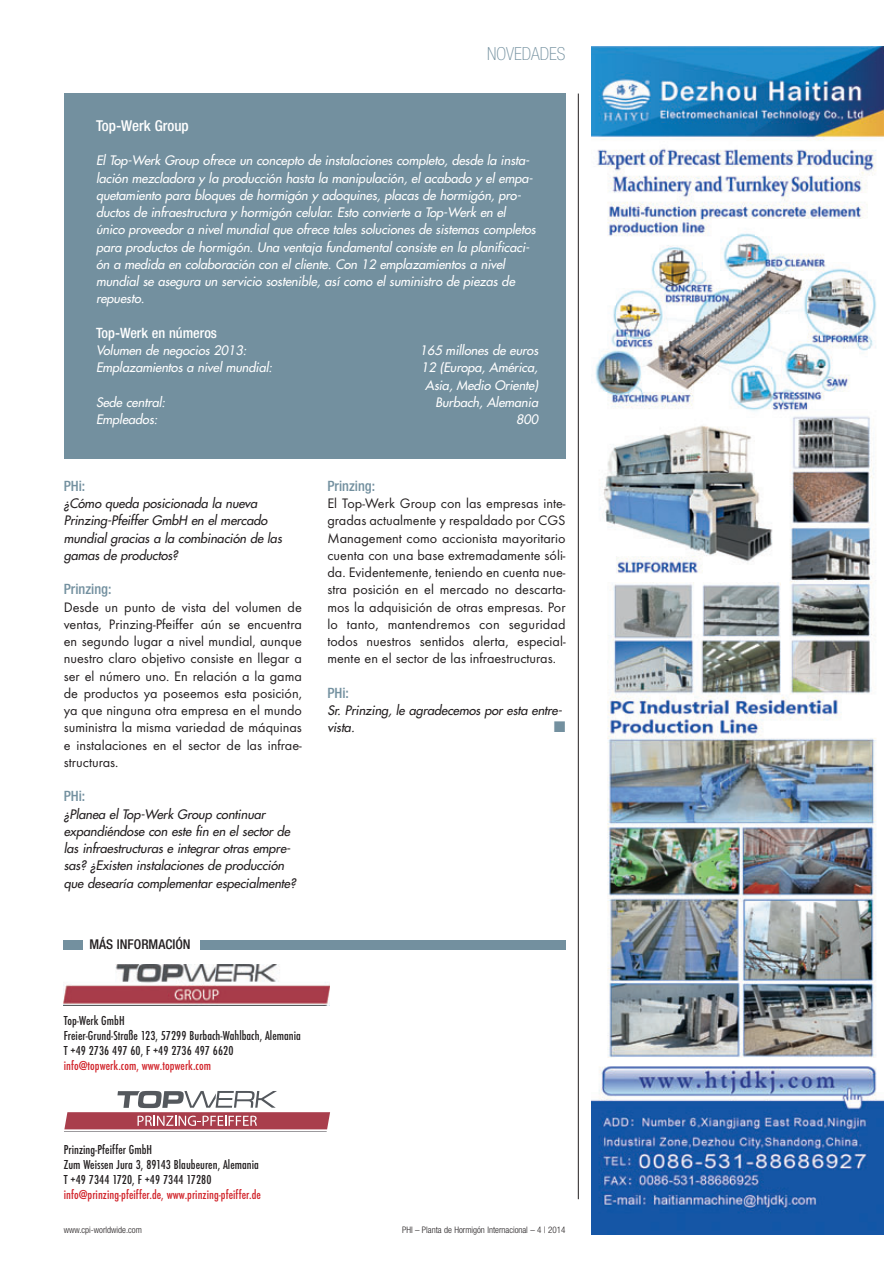
<style>
.page{position:relative;width:893px;height:1263px;background:#fff}
.page>*{position:absolute;margin:0;border:0;box-sizing:border-box;transform-origin:0 0}
.t1{font:100 condensed 18px "Helvetica Neue";color:#73909f}
.t2{font:500 condensed 15px "Helvetica Neue";color:#fff}
.t3{font:14.25px/17.2px "Futura T";color:#231f20;text-align:justify}
.t4{font:500 condensed 14.25px "Helvetica Neue";color:#73909f}
.t5{font:500 condensed 14.25px "Helvetica Neue";color:#fff}
.t6{font:500 condensed 13.5px/15px "Futura T";letter-spacing:.005em;color:#231f20}
.t7{font:500 condensed 13.5px "Futura T";letter-spacing:.005em;color:#d1232a}
.t8{font:500 condensed 13.5px "Helvetica Neue";color:#231f20}
.t9{font:italic 12.75px/17.2px "Futura";letter-spacing:-.005em;color:#fff}
.t10{font:italic 12.75px/17.2px "Futura";letter-spacing:-.005em;color:#231f20}
.t11{font:300 condensed 9px "Helvetica Neue";color:#231f20}
</style>
<div class="page">
<img style="left:591px;top:47px;width:292px;height:1187px">
<div style="left:64px;top:94px;width:502px;height:365px;background:#73909f"></div>
<hr style="left:64px;top:1131px;width:263px;height:1px;background:#0f0c12">
<svg style="left:64px;top:1091px;width:266px;height:38px"></svg>
<img style="left:64px;top:965px;width:266px;height:40px">
<div style="left:64px;top:940px;width:19px;height:10px;background:#73909f"></div>
<div style="left:200px;top:940px;width:366px;height:10px;background:#73909f"></div>
<hr style="left:578px;top:94px;width:1px;height:1105px;background:#231f20">
<h1 class="t1" style="left:487px;top:43px;width:80px">NOVEDADES</h1>
<p class="t2" style="left:96px;top:116px;width:94px">Top-Werk Group</p>
<p class="t9" style="left:96px;top:152px;width:444px">El Top-Werk Group ofrece un concepto de instalaciones completo, desde la insta&shy;lación mezcladora y la producción hasta la manipulación, el acabado y el empa&shy;quetamiento para bloques de hormigón y adoquines, placas de hormigón, pro&shy;ductos de infraestructura y hormigón celular. Esto convierte a Top-Werk en el único proveedor a nivel mundial que ofrece tales soluciones de sistemas completos para productos de hormigón. Una ventaja fundamental consiste en la planificaci&shy;ón a medida en colaboración con el cliente. Con 12 emplazamientos a nivel mundial se asegura un servicio sostenible, así como el suministro de piezas de repuesto.</p>
<p class="t5" style="left:96px;top:324px;width:122px">Top-Werk en números</p>
<p class="t9" style="left:96px;top:342px;width:155px">Volumen de negocios 2013:</p>
<p class="t9" style="left:420px;top:342px;width:123px">165 millones de euros</p>
<p class="t9" style="left:96px;top:359px;width:180px">Emplazamientos a nivel mundial:</p>
<p class="t9" style="left:421px;top:359px;width:121px;text-align:center">12 (Europa, América,<br>Asia, Medio Oriente)</p>
<p class="t9" style="left:96px;top:393px;width:73px">Sede central:</p>
<p class="t9" style="left:435px;top:393px;width:107px">Burbach, Alemania</p>
<p class="t9" style="left:96px;top:411px;width:66px">Empleados:</p>
<p class="t9" style="left:516px;top:411px;width:26px">800</p>
<p class="t4" style="left:64px;top:477px;width:23px">PHi:</p>
<p class="t10" style="left:64px;top:495px;width:222px">¿Cómo queda posicionada la nueva<br>Prinzing-Pfeiffer GmbH en el mercado mundial gracias a la combinación de las gamas de productos?</p>
<p class="t4" style="left:64px;top:581px;width:49px">Prinzing:</p>
<p class="t3" style="left:64px;top:598px;width:240px">Desde un punto de vista del volumen de ventas, Prinzing-Pfeiffer aún se encuentra en segundo lugar a nivel mundial, aunque nuestro claro objetivo consiste en llegar a ser el número uno. En relación a la gama de productos ya poseemos esta posición, ya que ninguna otra empresa en el mundo suministra la misma variedad de máquinas e instalaciones en el sector de las infrae&shy;structuras.</p>
<p class="t4" style="left:64px;top:788px;width:23px">PHi:</p>
<p class="t10" style="left:64px;top:805px;width:236px">¿Planea el Top-Werk Group continuar expandiéndose con este fin en el sector de las infraestructuras e integrar otras empre&shy;sas? ¿Existen instalaciones de producción que desearía complementar especialmente?</p>
<p class="t8" style="left:90px;top:936px;width:103px">MÁS INFORMACIÓN</p>
<p class="t4" style="left:327px;top:477px;width:49px">Prinzing:</p>
<p class="t3" style="left:327px;top:495px;width:240px">El Top-Werk Group con las empresas inte&shy;gradas actualmente y respaldado por CGS Management como accionista mayoritario cuenta con una base extremadamente sóli&shy;da. Evidentemente, teniendo en cuenta nue&shy;stra posición en el mercado no descarta&shy;mos la adquisición de otras empresas. Por lo tanto, mantendremos con seguridad todos nuestros sentidos alerta, especial&shy;mente en el sector de las infraestructuras.</p>
<p class="t4" style="left:327px;top:684px;width:23px">PHi:</p>
<p class="t10" style="left:327px;top:702px;width:239px">Sr. Prinzing, le agradecemos por esta entre&shy;vista.</p>
<p class="t6" style="left:64px;top:1013px;width:239px">Top-Werk GmbH<br>Freier-Grund-Straße 123, 57299 Burbach-Wahlbach, Alemania<br>T +49 2736 497 60, F +49 2736 497 6620</p>
<p class="t7" style="left:64px;top:1058px;width:149px">info@topwerk.com, www.topwerk.com</p>
<p class="t6" style="left:64px;top:1142px;width:197px">Prinzing-Pfeiffer GmbH<br>Zum Weissen Jura 3, 89143 Blaubeuren, Alemania<br>T +49 7344 1720, F +49 7344 17280</p>
<p class="t7" style="left:64px;top:1187px;width:199px">info@prinzing-pfeiffer.de, www.prinzing-pfeiffer.de</p>
<p class="t11" style="left:64px;top:1224px;width:80px">www.cpi-worldwide.com</p>
<p class="t11" style="left:402px;top:1224px;width:165px">PHI – Planta de Hormigón Internacional – 4 | 2014</p>
</div>
